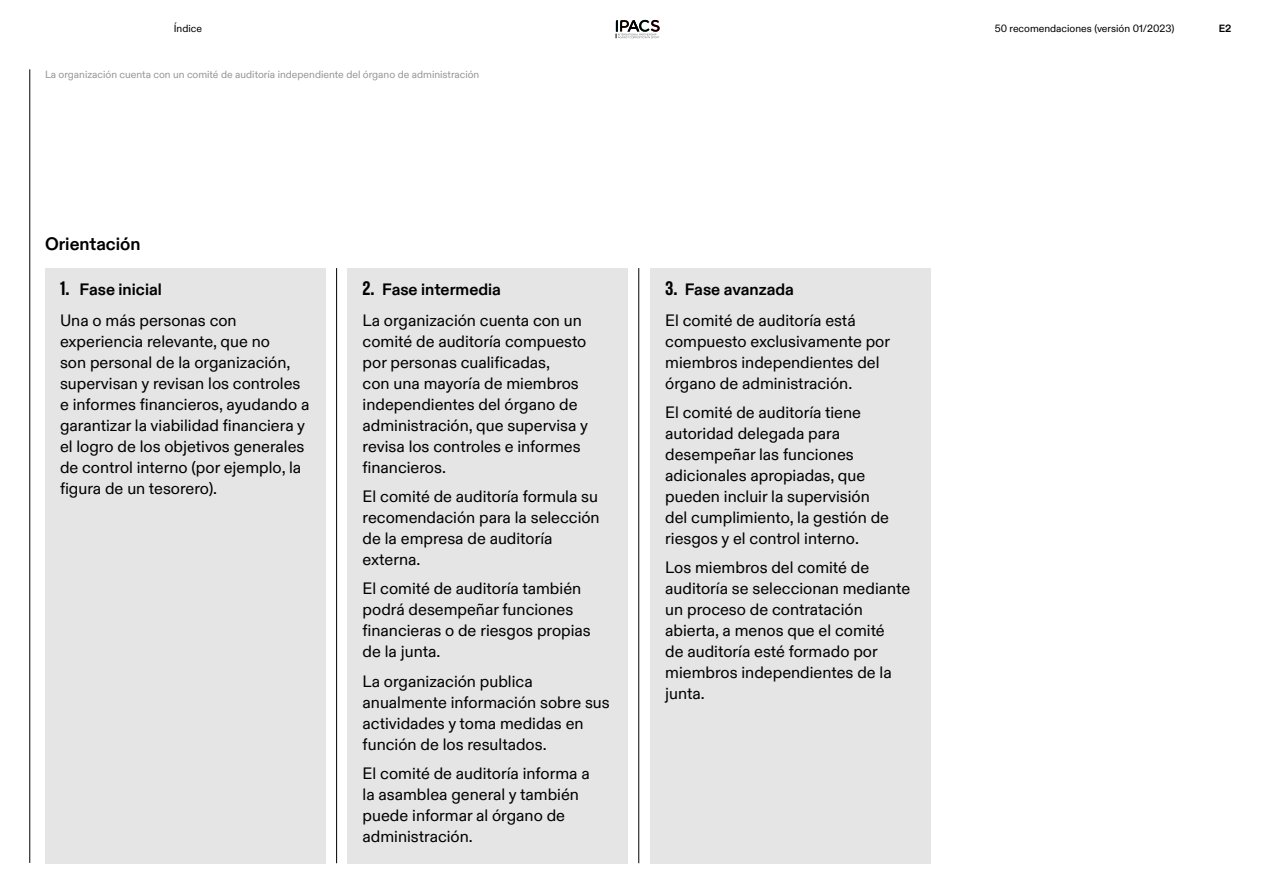
<style>
.page{position:relative;width:1263px;height:893px;background:#fff}
.page>*{position:absolute;margin:0;border:0;box-sizing:border-box;transform-origin:0 0}
.t1{font:700 18px "Olympic Sans";color:#000}
.t2{font:16.5px/21px "Olympic Sans";color:#000}
.t3{font:10.5px "Olympic Sans";color:#969696}
.t4{font:10.5px "Olympic Sans";color:#000}
.t5{font:700 10.5px "Olympic Sans";color:#000}
.s1{font-family:"Olympic Headline";font-size:19.5px}
.s2{font-weight:700}
</style>
<div class="page">
<hr style="left:30px;top:69px;width:1px;height:794px;background:#000">
<hr style="left:638px;top:268px;width:1px;height:595px;background:#000">
<hr style="left:336px;top:268px;width:1px;height:595px;background:#000">
<div style="left:45px;top:268px;width:280px;height:595px;background:#e5e5e5"></div>
<div style="left:348px;top:268px;width:280px;height:595px;background:#e5e5e5"></div>
<div style="left:650px;top:268px;width:280px;height:595px;background:#e5e5e5"></div>
<svg style="left:616px;top:20px;width:44px;height:18px"></svg>
<p class="t4" style="left:174px;top:20px;width:30px">Índice</p>
<p class="t4" style="left:995px;top:20px;width:181px">50 recomendaciones (versión 01/2023)</p>
<p class="t5" style="left:1219px;top:20px;width:14px">E2</p>
<p class="t3" style="left:45px;top:66px;width:436px">La organización cuenta con un comité de auditoría independiente del órgano de administración</p>
<p class="t1" style="left:45px;top:230px;width:97px">Orientación</p>
<p class="t2" style="left:60px;top:272px;width:178px;line-height:30.9px"><span class="s1">1.</span> <span class="s2">Fase inicial<br></span>Una o más personas con</p>
<p class="t2" style="left:60px;top:329px;width:251px">experiencia relevante, que no<br>son personal de la organización, supervisan y revisan los controles e informes financieros, ayudando a garantizar la viabilidad financiera y el logro de los objetivos generales de control interno (por ejemplo, la figura de un tesorero).</p>
<p class="t2" style="left:363px;top:272px;width:221px;line-height:30.9px"><span class="s1">2.</span> <span class="s2">Fase intermedia<br></span>La organización cuenta con un</p>
<p class="t2" style="left:363px;top:329px;width:227px">comité de auditoría compuesto por personas cualificadas,<br>con una mayoría de miembros independientes del órgano de administración, que supervisa y revisa los controles e informes financieros.</p>
<p class="t2" style="left:363px;top:485px;width:239px">El comité de auditoría formula su recomendación para la selección de la empresa de auditoría externa.</p>
<p class="t2" style="left:363px;top:577px;width:230px">El comité de auditoría también podrá desempeñar funciones financieras o de riesgos propias de la junta.</p>
<p class="t2" style="left:363px;top:670px;width:249px">La organización publica anualmente información sobre sus actividades y toma medidas en función de los resultados.</p>
<p class="t2" style="left:363px;top:762px;width:229px">El comité de auditoría informa a la asamblea general y también puede informar al órgano de administración.</p>
<p class="t2" style="left:665px;top:272px;width:192px;line-height:30.9px"><span class="s1">3.</span> <span class="s2">Fase avanzada<br></span>El comité de auditoría está</p>
<p class="t2" style="left:665px;top:329px;width:226px">compuesto exclusivamente por miembros independientes del órgano de administración.</p>
<p class="t2" style="left:665px;top:401px;width:225px">El comité de auditoría tiene autoridad delegada para desempeñar las funciones adicionales apropiadas, que pueden incluir la supervisión del cumplimiento, la gestión de riesgos y el control interno.</p>
<p class="t2" style="left:665px;top:556px;width:246px">Los miembros del comité de auditoría se seleccionan mediante un proceso de contratación abierta, a menos que el comité<br>de auditoría esté formado por miembros independientes de la junta.</p>
</div>
